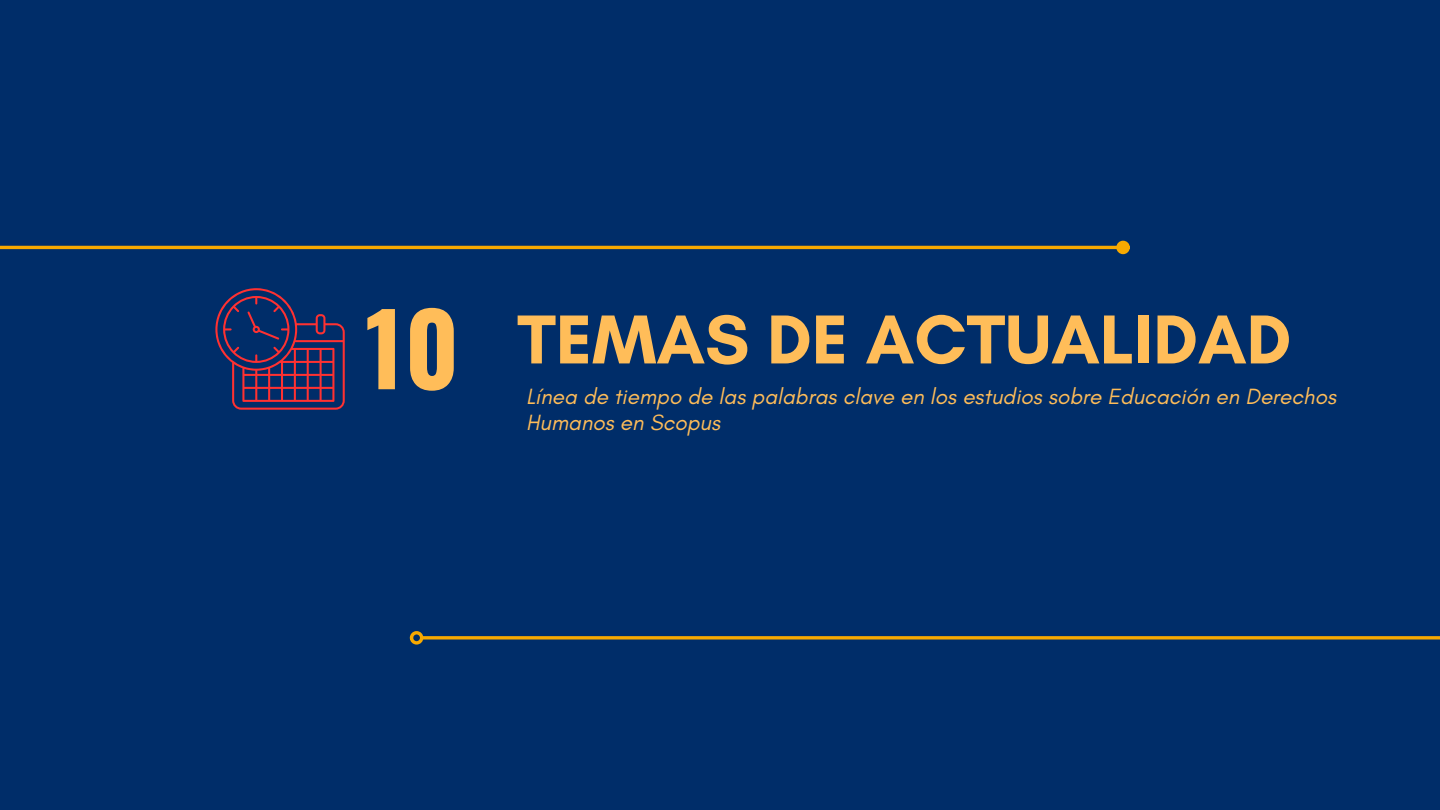
<style>
.page{position:relative;width:1440px;height:810px;background:#002d69}
.page>*{position:absolute;margin:0;border:0;box-sizing:border-box;transform-origin:0 0}
.t1{font:700 99px "Oswald";color:#ffbd59}
.t2{font:700 70.5px "Glacial Indifference";color:#ffbd59}
.t3{font:italic 22.5px/25.8px "Glacial Indifference";color:#ffbd59}
</style>
<div class="page">
<hr style="left:0;top:246px;width:1117px;height:3px;background:#f8a900">
<div style="left:1118px;top:242px;width:10px;height:11px;background:#f8a900;border-radius:50%"></div>
<div style="left:1116px;top:241px;width:14px;height:13px;border:3px solid #f8a900;border-radius:50%"></div>
<svg style="left:423px;top:636px;width:1017px;height:4px;background:#d19510"></svg>
<div style="left:410px;top:631px;width:13px;height:14px;border:3px solid #f8a900;border-radius:50%"></div>
<svg style="left:215px;top:288px;width:130px;height:122px"></svg>
<p class="t1" style="left:365px;top:271px;width:95px">10</p>
<p class="t2" style="left:517px;top:296px;width:776px">TEMAS DE ACTUALIDAD</p>
<p class="t3" style="left:526px;top:383px;width:812px">Línea de tiempo de las palabras clave en los estudios sobre Educación en Derechos<br>Humanos en Scopus</p>
</div>
